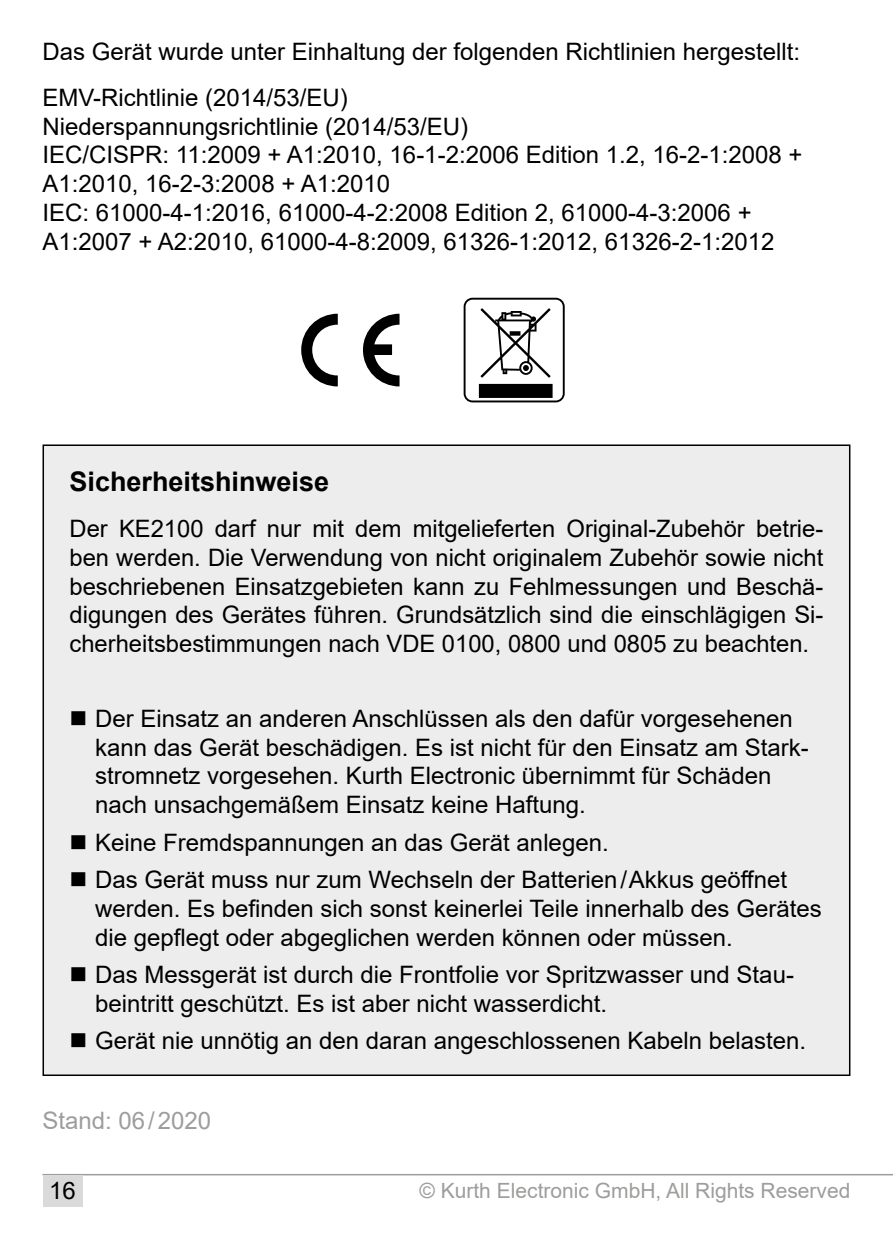
<style>
.page{position:relative;width:893px;height:1259px;background:#fff}
.page>*{position:absolute;margin:0;border:0;box-sizing:border-box;transform-origin:0 0}
.t1{font:700 27px "Arial";color:#000}
.t2{font:24px/28.8px "Arial";color:#000}
.t3{font:24px "Arial";color:#9d9d9c}
.t4{font:21px "Arial";color:#9d9d9c}
</style>
<div class="page">
<hr style="left:43px;top:1174px;width:850px;height:1px;background:#9d9d9c">
<div style="left:43px;top:1175px;width:39px;height:32px;background:#dadada"></div>
<svg style="left:301px;top:314px;width:99px;height:72px"></svg>
<svg style="left:464px;top:298px;width:101px;height:104px"></svg>
<div style="left:43px;top:445px;width:807px;height:630px;background:#ededed"></div>
<p class="t2" style="left:43px;top:28px;width:759px;line-height:45.9px">Das Gerät wurde unter Einhaltung der folgenden Richtlinien hergestellt:<br>EMV-Richtlinie (2014/53/EU)</p>
<p class="t2" style="left:43px;top:112px;width:762px">Niederspannungsrichtlinie (2014/53/EU)<br>IEC/CISPR: 11:2009 + A1:2010, 16-1-2:2006 Edition 1.2, 16-2-1:2008 + A1:2010, 16-2-3:2008 + A1:2010<br>IEC: 61000-4-1:2016, 61000-4-2:2008 Edition 2, 61000-4-3:2006 + A1:2007 + A2:2010, 61000-4-8:2009, 61326-1:2012, 61326-2-1:2012</p>
<p class="t1" style="left:70px;top:463px;width:261px">Sicherheitshinweise</p>
<p class="t2" style="left:70px;top:514px;width:755px;text-align:justify">Der KE2100 darf nur mit dem mitgelieferten Original-Zubehör betrie&shy;ben werden. Die Verwendung von nicht originalem Zubehör sowie nicht beschriebenen Einsatzgebieten kann zu Fehlmessungen und Beschä&shy;digungen des Gerätes führen. Grundsätzlich sind die einschlägigen Si&shy;cherheitsbestimmungen nach VDE 0100, 0800 und 0805 zu beachten.</p>
<p class="t2" style="left:95px;top:704px;width:715px">Der Einsatz an anderen Anschlüssen als den dafür vorgesehenen kann das Gerät beschädigen. Es ist nicht für den Einsatz am Stark&shy;stromnetz vorgesehen. Kurth Electronic übernimmt für Schäden nach unsachgemäßem Einsatz keine Haftung.</p>
<p class="t2" style="left:95px;top:823px;width:694px;line-height:37.2px">Keine Fremdspannungen an das Gerät anlegen.<br>Das Gerät muss nur zum Wechseln der Batterien/Akkus geöffnet</p>
<p class="t2" style="left:95px;top:893px;width:728px">werden. Es befinden sich sonst keinerlei Teile innerhalb des Gerätes die gepflegt oder abgeglichen werden können oder müssen.</p>
<p class="t2" style="left:95px;top:960px;width:700px">Das Messgerät ist durch die Frontfolie vor Spritzwasser und Stau&shy;beintritt geschützt. Es ist aber nicht wasserdicht.</p>
<p class="t2" style="left:95px;top:1026px;width:713px">Gerät nie unnötig an den daran angeschlossenen Kabeln belasten.</p>
<p class="t3" style="left:43px;top:1104px;width:170px">Stand: 06/2020</p>
<p class="t2" style="left:49px;top:1176px;width:28px">16</p>
<p class="t4" style="left:419px;top:1176px;width:432px">© Kurth Electronic GmbH, All Rights Reserved</p>
</div>
